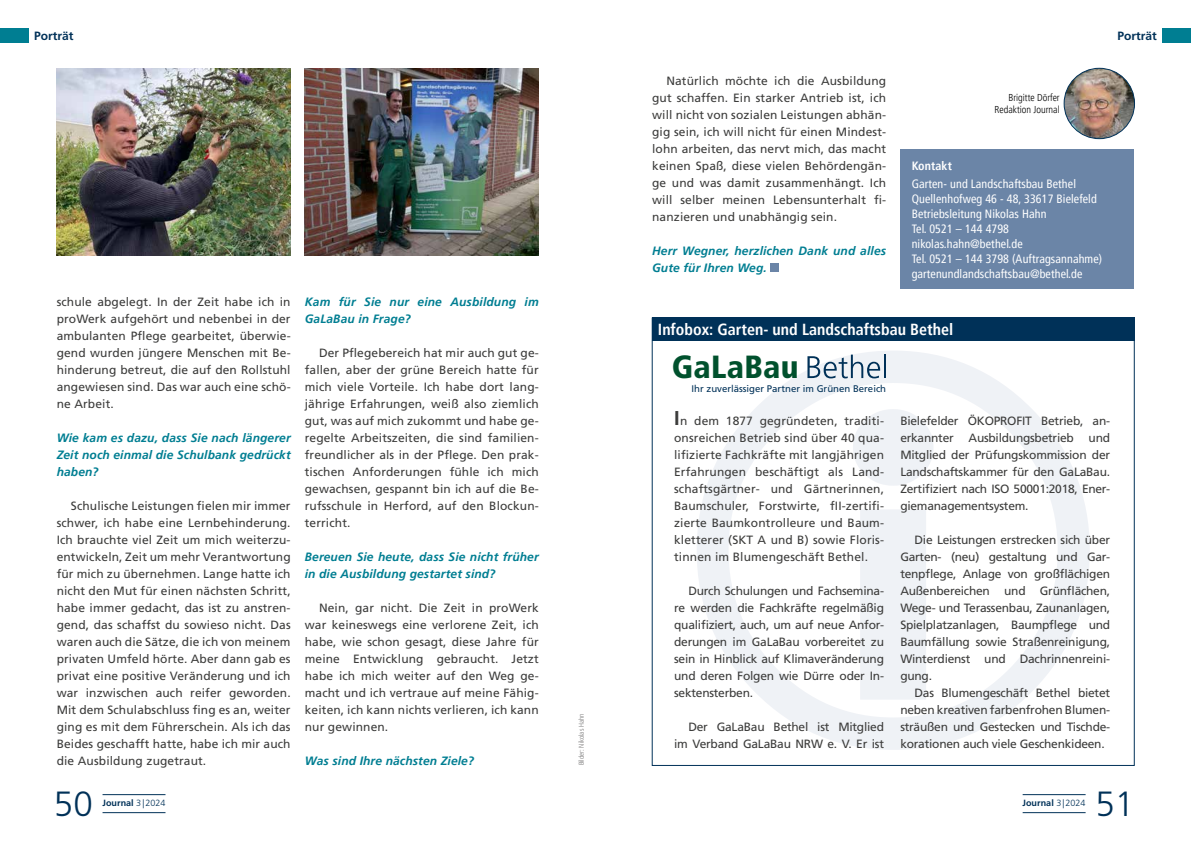
<style>
.page{position:relative;width:1191px;height:842px;background:#fff}
.page>*{position:absolute;margin:0;border:0;box-sizing:border-box;transform-origin:0 0}
.t1{font:300 35px "Frutiger LT Std";color:#003158}
.t2{font:900 condensed 32.1px "Frutiger LT Pro";letter-spacing:.01em;color:#00512d}
.t3{font:700 condensed 16px "Frutiger LT Pro";color:#fff}
.t4{font:12px/17px "Frutiger LT Std";letter-spacing:.01em;color:#3c3c3b;text-align:justify}
.t5{font:italic 700 12px/17px "Frutiger LT Pro";letter-spacing:.01em;color:#007e92}
.t6{font:condensed 12px/15px "Frutiger LT Pro";letter-spacing:.01em;color:#fff}
.t7{font:12px/17px "Frutiger LT Std";letter-spacing:-.02em;color:#3c3c3b;text-align:right}
.t8{font:700 12px "Frutiger LT Std";color:#003158}
.t9{font:700 condensed 12px "Frutiger LT Pro";letter-spacing:.01em;color:#fff}
.t10{font:300 condensed 10px/12px "Frutiger LT Pro";color:#000;text-align:right}
.t11{font:9.6px "Frutiger LT Std";color:#003158}
.t12{font:700 9px "Frutiger LT Std";color:#003158}
.t13{font:300 condensed 7px "Frutiger LT Pro";color:#706f6f}
.s1{font-weight:700;font-size:20px}
.s2{font-weight:300}
</style>
<div class="page">
<svg style="left:697px;top:351px;width:392px;height:399px"></svg>
<div style="left:0;top:28px;width:28px;height:15px;background:#007e92"></div>
<div style="left:1162px;top:28px;width:29px;height:15px;background:#007e92"></div>
<div style="left:770px;top:264px;width:9px;height:8px;background:#6b85a7"></div>
<img style="left:57px;top:68px;width:234px;height:187px">
<img style="left:305px;top:68px;width:234px;height:187px">
<div style="left:652px;top:317px;width:482px;height:24px;background:#003158"></div>
<svg style="left:807px;top:355px;width:73px;height:23px"></svg>
<hr style="left:884px;top:355px;width:2px;height:23px;background:#003158">
<div style="left:900px;top:150px;width:234px;height:139px;background:#6b85a7"></div>
<hr style="left:103px;top:794px;width:62px;height:1px;background:#003158">
<hr style="left:103px;top:812px;width:62px;height:1px;background:#003158">
<hr style="left:1022px;top:794px;width:63px;height:1px;background:#003158">
<hr style="left:1022px;top:812px;width:63px;height:1px;background:#003158">
<img style="left:1064px;top:68px;width:70px;height:71px;border-radius:35px">
<div style="left:1063px;top:68px;width:71px;height:71px;border:1px solid #003158;border-radius:50%"></div>
<p class="t8" style="left:34px;top:29px;width:41px">Porträt</p>
<p class="t8" style="left:1117px;top:29px;width:41px">Porträt</p>
<p class="t4" style="left:57px;top:294px;width:235px">schule abgelegt. In der Zeit habe ich in proWerk aufgehört und nebenbei in der ambulanten Pflege gearbeitet, überwie&shy;gend wurden jüngere Menschen mit Be&shy;hinderung betreut, die auf den Rollstuhl angewiesen sind. Das war auch eine schö&shy;ne Arbeit.</p>
<p class="t5" style="left:57px;top:430px;width:235px;text-align:justify">Wie kam es dazu, dass Sie nach längerer Zeit noch einmal die Schulbank gedrückt haben?</p>
<p class="t4" style="left:57px;top:498px;width:235px;text-indent:14px">Schulische Leistungen fielen mir immer schwer, ich habe eine Lernbehinderung.<br>Ich brauchte viel Zeit um mich weiterzu&shy;entwickeln, Zeit um mehr Verantwortung für mich zu übernehmen. Lange hatte ich nicht den Mut für einen nächsten Schritt, habe immer gedacht, das ist zu anstren&shy;gend, das schaffst du sowieso nicht. Das waren auch die Sätze, die ich von meinem privaten Umfeld hörte. Aber dann gab es privat eine positive Veränderung und ich war inzwischen auch reifer geworden.<br>Mit dem Schulabschluss fing es an, weiter ging es mit dem Führerschein. Als ich das Beides geschafft hatte, habe ich mir auch die Ausbildung zugetraut.</p>
<p class="t5" style="left:305px;top:293px;width:235px">Kam für Sie nur eine Ausbildung im<br>GaLaBau in Frage?</p>
<p class="t4" style="left:305px;top:344px;width:235px;text-indent:14px">Der Pflegebereich hat mir auch gut ge&shy;fallen, aber der grüne Bereich hatte für mich viele Vorteile. Ich habe dort lang&shy;jährige Erfahrungen, weiß also ziemlich gut, was auf mich zukommt und habe ge&shy;regelte Arbeitszeiten, die sind familien&shy;freundlicher als in der Pflege. Den prak&shy;tischen Anforderungen fühle ich mich gewachsen, gespannt bin ich auf die Be&shy;rufsschule in Herford, auf den Blockun&shy;terricht.</p>
<p class="t5" style="left:305px;top:549px;width:235px">Bereuen Sie heute, dass Sie nicht früher in die Ausbildung gestartet sind?</p>
<p class="t4" style="left:305px;top:600px;width:235px;text-indent:14px">Nein, gar nicht. Die Zeit in proWerk war keineswegs eine verlorene Zeit, ich habe, wie schon gesagt, diese Jahre für meine Entwicklung gebraucht. Jetzt habe ich mich weiter auf den Weg ge&shy;macht und ich vertraue auf meine Fähig&shy;keiten, ich kann nichts verlieren, ich kann nur gewinnen.</p>
<p class="t5" style="left:305px;top:753px;width:171px">Was sind Ihre nächsten Ziele?</p>
<p class="t13" style="left:577px;top:765px;width:53px;rotate:-90deg">Bilder: Nikolas Hahn</p>
<p class="t4" style="left:652px;top:72px;width:235px;text-indent:14px">Natürlich möchte ich die Ausbildung gut schaffen. Ein starker Antrieb ist, ich will nicht von sozialen Leistungen abhän&shy;gig sein, ich will nicht für einen Mindest&shy;lohn arbeiten, das nervt mich, das macht keinen Spaß, diese vielen Behördengän&shy;ge und was damit zusammenhängt. Ich will selber meinen Lebensunterhalt fi&shy;nanzieren und unabhängig sein.</p>
<p class="t5" style="left:652px;top:242px;width:235px">Herr Wegner, herzlichen Dank und alles<br>Gute für Ihren Weg.</p>
<p class="t10" style="left:994px;top:92px;width:67px">Brigitte Dörfer<br>Redaktion Journal</p>
<p class="t9" style="left:911px;top:159px;width:42px">Kontakt</p>
<p class="t6" style="left:911px;top:176px;width:192px">Garten- und Landschaftsbau Bethel<br>Quellenhofweg 46 - 48, 33617 Bielefeld<br>Betriebsleitung Nikolas Hahn<br>Tel. 0521 – 144 4798 nikolas.hahn@bethel.de<br>Tel. 0521 – 144 3798 (Auftragsannahme) gartenundlandschaftsbau@bethel.de</p>
<h3 class="t3" style="left:658px;top:320px;width:297px">Infobox: Garten- und Landschaftsbau Bethel</h3>
<h2 class="t2" style="left:672px;top:348px;width:128px">GaLaBau</h2>
<p class="t4" style="left:674px;top:413px;width:211px"><span class="s1">I</span>n dem 1877 gegründeten, traditi&shy;onsreichen Betrieb sind über 40 qua&shy;lifizierte Fachkräfte mit langjährigen Erfahrungen beschäftigt als Land&shy;schaftsgärtner- und Gärtnerinnen, Baumschuler, Forstwirte, fII-zertifi&shy;zierte Baumkontrolleure und Baum&shy;kletterer (SKT A und B) sowie Floris&shy;tinnen im Blumengeschäft Bethel.</p>
<p class="t4" style="left:674px;top:583px;width:211px;text-indent:14px">Durch Schulungen und Fachsemina&shy;re werden die Fachkräfte regelmäßig qualifiziert, auch, um auf neue Anfor&shy;derungen im GaLaBau vorbereitet zu sein in Hinblick auf Klimaveränderung und deren Folgen wie Dürre oder In&shy;sektensterben.</p>
<p class="t7" style="left:674px;top:719px;width:211px">Der GaLaBau Bethel ist Mitglied im Verband GaLaBau NRW e. V. Er ist</p>
<p class="t11" style="left:691px;top:383px;width:196px">Ihr zuverlässiger Partner im Grünen Bereich</p>
<p class="t4" style="left:900px;top:413px;width:211px">Bielefelder ÖKOPROFIT Betrieb, an&shy;erkannter Ausbildungsbetrieb und Mitglied der Prüfungskommission der Landschaftskammer für den GaLaBau.<br>Zertifiziert nach ISO 50001:2018, Ener&shy;giemanagementsystem.</p>
<p class="t4" style="left:900px;top:532px;width:211px;text-indent:14px">Die Leistungen erstrecken sich über Garten- (neu) gestaltung und Gar&shy;tenpflege, Anlage von großflächigen Außenbereichen und Grünflächen, Wege- und Terassenbau, Zaunanlagen, Spielplatzanlagen, Baumpflege und Baumfällung sowie Straßenreinigung, Winterdienst und Dachrinnenreini&shy;gung.</p>
<p class="t4" style="left:900px;top:685px;width:211px;text-indent:14px">Das Blumengeschäft Bethel bietet neben kreativen farbenfrohen Blumen&shy;sträußen und Gestecken und Tischde&shy;korationen auch viele Geschenkideen.</p>
<h1 class="t1" style="left:54px;top:784px;width:40px">50</h1>
<p class="t12" style="left:103px;top:798px;width:64px">Journal <span class="s2">3|2024</span></p>
<p class="t12" style="left:1022px;top:798px;width:64px">Journal <span class="s2">3|2024</span></p>
<h1 class="t1" style="left:1095px;top:785px;width:40px">51</h1>
</div>
